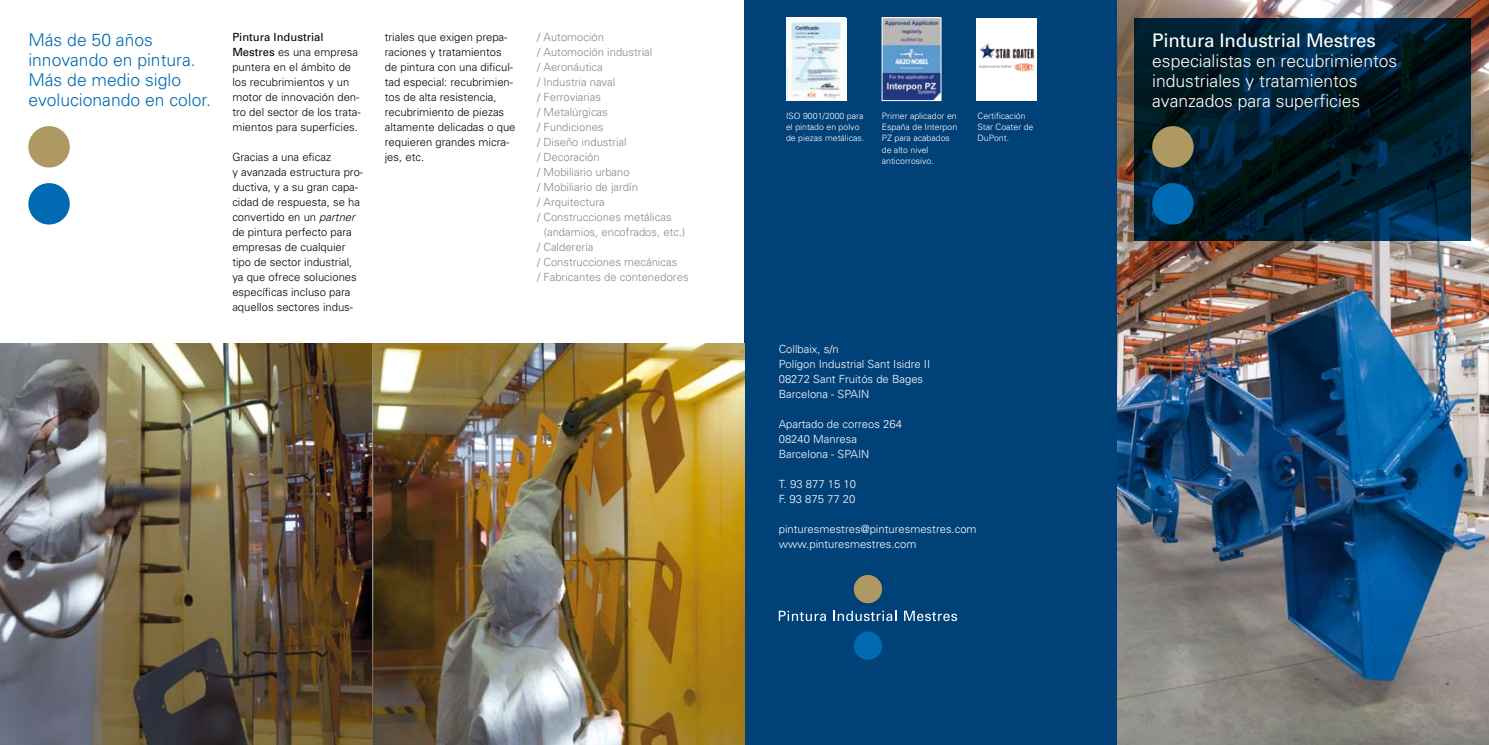
<style>
.page{position:relative;width:1489px;height:745px;background:#fff}
.page>*{position:absolute;margin:0;border:0;box-sizing:border-box;transform-origin:0 0}
.t1{font:18.75px "Univers";letter-spacing:-.01em;color:#fff}
.t2{font:300 17.5px/20px "Univers";color:#fff}
.t3{font:300 17.5px/20px "Univers";color:#006ab2}
.t4{font:300 11.25px/15px "Univers";color:#000}
.t5{font:300 11.25px "Univers";color:#87888a}
.t6{font:300 11.25px/15px "Univers";color:#fff}
.t7{font:300 8.75px/11.2px "Univers";color:#fff}
.s1{font-weight:400}
.s2{font-style:italic}
</style>
<div class="page">
<img style="left:1116px;top:0;width:372px;height:744px">
<svg style="left:1134px;top:18px;width:336px;height:222px;background:#001f2f"></svg>
<div style="left:1152px;top:126px;width:41px;height:41px;background:#ae9962;border-radius:50%"></div>
<div style="left:1152px;top:183px;width:41px;height:41px;background:#006ab2;border-radius:50%"></div>
<div style="left:28px;top:126px;width:42px;height:41px;background:#ae9962;border-radius:50%"></div>
<div style="left:28px;top:183px;width:42px;height:41px;background:#006ab2;border-radius:50%"></div>
<div style="left:744px;top:0;width:372px;height:744px;background:#004178"></div>
<div style="left:853px;top:574px;width:29px;height:29px;background:#ae9962;border-radius:50%"></div>
<div style="left:853px;top:631px;width:29px;height:28px;background:#006ab2;border-radius:50%"></div>
<svg style="left:778px;top:610px;width:48px;height:10px"></svg>
<svg style="left:833px;top:610px;width:63px;height:10px"></svg>
<svg style="left:904px;top:610px;width:53px;height:10px"></svg>
<img style="left:786px;top:18px;width:59px;height:83px">
<img style="left:883px;top:20px;width:56px;height:79px">
<div style="left:881px;top:18px;width:60px;height:83px;border:1px solid #fff"></div>
<div style="left:976px;top:18px;width:60px;height:82px;background:#fff"></div>
<img style="left:0;top:343px;width:744px;height:401px">
<img style="left:979px;top:43px;width:56px;height:29px">
<h2 class="t3" style="left:28px;top:29px;width:184px">Más de 50 años innovando en pintura.<br>Más de medio siglo evolucionando en color.</h2>
<p class="t4" style="left:232px;top:29px;width:130px"><span class="s1">Pintura Industrial<br>Mestres</span> es una empresa puntera en el ámbito de los recubrimientos y un motor de innovación den&shy;tro del sector de los trata&shy;mientos para superficies.</p>
<p class="t4" style="left:232px;top:149px;width:132px">Gracias a una eficaz<br>y avanzada estructura pro&shy;ductiva, y a su gran capa&shy;cidad de respuesta, se ha convertido en un <span class="s2">partner </span>de pintura perfecto para empresas de cualquier tipo de sector industrial, ya que ofrece soluciones específicas incluso para aquellos sectores indus-</p>
<p class="t4" style="left:385px;top:29px;width:132px">triales que exigen prepa&shy;raciones y tratamientos de pintura con una dificul&shy;tad especial: recubrimien&shy;tos de alta resistencia, recubrimiento de piezas altamente delicadas o que requieren grandes micra&shy;jes, etc.</p>
<p class="t5" style="left:537px;top:30px;width:68px">/ Automoción</p>
<p class="t5" style="left:537px;top:45px;width:117px">/ Automoción industrial</p>
<p class="t5" style="left:537px;top:60px;width:67px">/ Aeronáutica</p>
<p class="t5" style="left:537px;top:75px;width:80px">/ Industria naval</p>
<p class="t5" style="left:537px;top:90px;width:65px">/ Ferroviarias</p>
<p class="t5" style="left:537px;top:105px;width:72px">/ Metalúrgicas</p>
<p class="t5" style="left:537px;top:120px;width:68px">/ Fundiciones</p>
<p class="t5" style="left:537px;top:135px;width:91px">/ Diseño industrial</p>
<p class="t5" style="left:537px;top:150px;width:64px">/ Decoración</p>
<p class="t5" style="left:537px;top:165px;width:94px">/ Mobiliario urbano</p>
<p class="t5" style="left:537px;top:180px;width:102px">/ Mobiliario de jardín</p>
<p class="t5" style="left:537px;top:195px;width:69px">/ Arquitectura</p>
<p class="t5" style="left:537px;top:210px;width:136px">/ Construcciones metálicas</p>
<p class="t5" style="left:544px;top:225px;width:143px">(andamios, encofrados, etc.)</p>
<p class="t5" style="left:537px;top:240px;width:58px">/ Calderería</p>
<p class="t5" style="left:537px;top:255px;width:142px">/ Construcciones mecánicas</p>
<p class="t5" style="left:537px;top:270px;width:153px">/ Fabricantes de contenedores</p>
<p class="t7" style="left:786px;top:110px;width:80px">ISO 9001/2000 para el pintado en polvo de piezas metálicas.</p>
<p class="t7" style="left:881px;top:110px;width:77px">Primer aplicador en<br>España de Interpon<br>PZ para acabados de alto nivel anticorrosivo.</p>
<p class="t7" style="left:977px;top:110px;width:57px">Certificación<br>Star Coater de<br>DuPont.</p>
<p class="t6" style="left:778px;top:341px;width:153px">Collbaix, s/n<br>Polígon Industrial Sant Isidre II<br>08272 Sant Fruitós de Bages<br>Barcelona - SPAIN</p>
<p class="t6" style="left:778px;top:416px;width:125px">Apartado de correos 264<br>08240 Manresa<br>Barcelona - SPAIN</p>
<p class="t6" style="left:778px;top:476px;width:79px">T. 93 877 15 10<br>F. 93 875 77 20</p>
<p class="t6" style="left:778px;top:521px;width:199px">pinturesmestres@pinturesmestres.com www.pinturesmestres.com</p>
<h1 class="t1" style="left:1152px;top:29px;width:225px">Pintura Industrial Mestres</h1>
<h2 class="t2" style="left:1152px;top:50px;width:247px">especialistas en recubrimientos industriales y tratamientos avanzados para superficies</h2>
</div>
